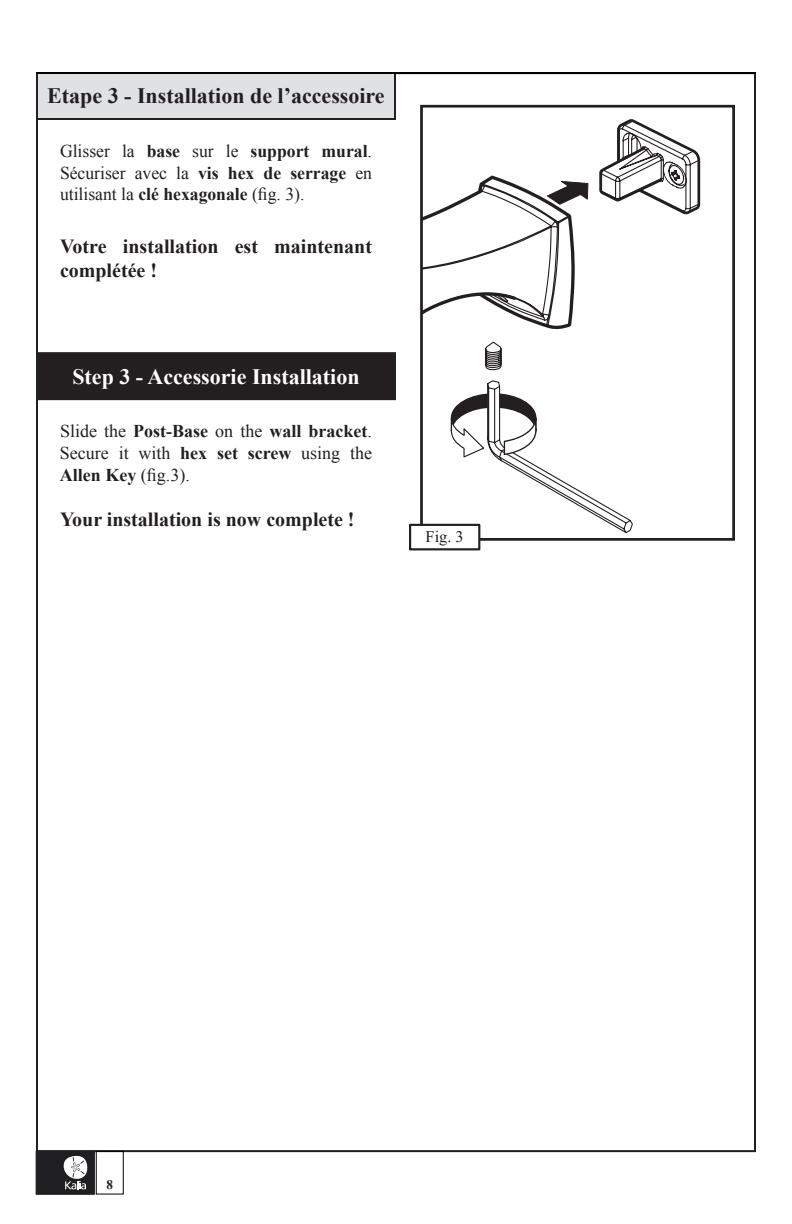
<style>
.page{position:relative;width:792px;height:1224px;background:#fff}
.page>*{position:absolute;margin:0;border:0;box-sizing:border-box;transform-origin:0 0}
.t1{font:700 22px "Times New Roman";color:#231f20}
.t2{font:700 22px "Times New Roman";color:#fff}
.t3{font:700 20px/24px "Times New Roman";color:#231f20}
.t4{font:18px/21.6px "Times New Roman";color:#231f20;text-align:justify}
.t5{font:16.4px "Times New Roman";color:#231f20}
.t6{font:700 13.2px "Times New Roman";color:#231f20}
.s1{font-weight:700}
</style>
<div class="page">
<div style="left:36px;top:1151px;width:58px;height:43px;background:#1f1e20"></div>
<svg style="left:63px;top:1156px;width:25px;height:33px"></svg>
<div style="left:96px;top:1151px;width:28px;height:43px;border:1px solid #000"></div>
<div style="left:37px;top:353px;width:358px;height:46px;background:#231f20"></div>
<div style="left:36px;top:352px;width:360px;height:48px;border:2px solid #231f20"></div>
<div style="left:37px;top:73px;width:358px;height:46px;background:#e0e1e3"></div>
<div style="left:36px;top:72px;width:360px;height:48px;border:2px solid #231f20"></div>
<hr style="left:36px;top:72px;width:720px;height:2px;background:#000">
<svg style="left:599px;top:119px;width:102px;height:96px"></svg>
<svg style="left:450px;top:380px;width:183px;height:154px"></svg>
<svg style="left:424px;top:175px;width:165px;height:196px"></svg>
<div style="left:420px;top:105px;width:315px;height:436px;border:3px solid #231f20"></div>
<div style="left:410px;top:525px;width:69px;height:24px;background:#fff"></div>
<div style="left:409px;top:524px;width:71px;height:26px;border:2px solid #231f20"></div>
<p class="t1" style="left:47px;top:81px;width:339px">Etape 3 - Installation de l’accessoire</p>
<p class="t4" style="left:60px;top:140px;width:314px">Glisser la <span class="s1">base</span> sur le <span class="s1">support mural</span>.<br>Sécuriser avec la <span class="s1">vis hex de serrage</span> en utilisant la <span class="s1">clé hexagonale</span> (fig. 3).</p>
<p class="t3" style="left:60px;top:234px;width:313px">Votre installation est maintenant complétée !</p>
<p class="t2" style="left:72px;top:361px;width:289px">Step 3 - Accessorie Installation</p>
<p class="t4" style="left:60px;top:420px;width:314px">Slide the <span class="s1">Post-Base</span> on the <span class="s1">wall bracket</span>.<br>Secure it with <span class="s1">hex set screw</span> using the <span class="s1">Allen Key</span> (fig.3).</p>
<p class="t3" style="left:60px;top:507px;width:296px">Your installation is now complete !</p>
<p class="t5" style="left:426px;top:526px;width:40px">Fig. 3</p>
<p class="t6" style="left:106px;top:1176px;width:8px">8</p>
</div>
